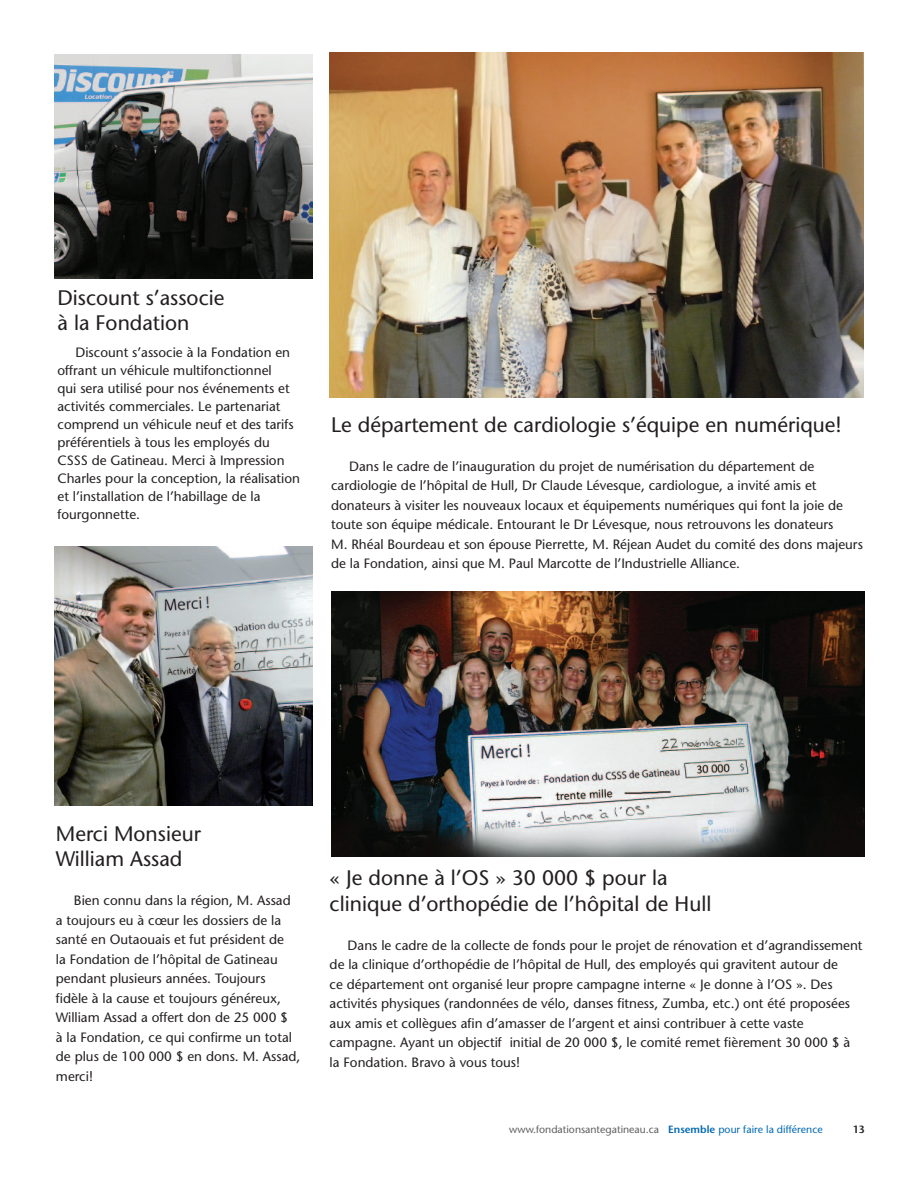
<style>
.page{position:relative;width:918px;height:1188px;background:#fff}
.page>*{position:absolute;margin:0;border:0;box-sizing:border-box;transform-origin:0 0}
.t1{font:21px/25.5px "Stone Sans";color:#231f20}
.t2{font:13.5px/19.5px "Stone Sans";color:#231f20}
.t3{font:10.5px "Stone Sans";color:#5f5f62}
.t4{font:600 10.5px "Stone Sans";color:#231f20}
.s1{font-weight:600;color:#0168b3}
.s2{color:#0168b3}
</style>
<div class="page">
<img style="left:330px;top:53px;width:533px;height:345px">
<img style="left:55px;top:547px;width:258px;height:259px">
<img style="left:55px;top:54px;width:258px;height:224px">
<img style="left:331px;top:592px;width:534px;height:264px">
<h1 class="t1" style="left:58px;top:284px;width:168px">Discount s’associe à la Fondation</h1>
<p class="t2" style="left:58px;top:343px;width:244px;line-height:18px;text-indent:18px">Discount s’associe à la Fondation en offrant un véhicule multifonctionnel<br>qui sera utilisé pour nos événements et activités commerciales. Le partenariat comprend un véhicule neuf et des tarifs préférentiels à tous les employés du CSSS de Gatineau. Merci à Impression Charles pour la conception, la réalisation et l’installation de l’habillage de la fourgonnette.</p>
<h1 class="t1" style="left:331px;top:411px;width:512px">Le département de cardiologie s’équipe en numérique!</h1>
<p class="t2" style="left:331px;top:456px;width:533px;text-indent:18px">Dans le cadre de l’inauguration du projet de numérisation du département de cardiologie de l’hôpital de Hull, Dr Claude Lévesque, cardiologue, a invité amis et donateurs à visiter les nouveaux locaux et équipements numériques qui font la joie de toute son équipe médicale. Entourant le Dr Lévesque, nous retrouvons les donateurs<br>M. Rhéal Bourdeau et son épouse Pierrette, M. Réjean Audet du comité des dons majeurs de la Fondation, ainsi que M. Paul Marcotte de l’Industrielle Alliance.</p>
<h1 class="t1" style="left:56px;top:821px;width:147px">Merci Monsieur<br>William Assad</h1>
<p class="t2" style="left:56px;top:891px;width:246px;text-indent:18px">Bien connu dans la région, M. Assad a toujours eu à cœur les dossiers de la santé en Outaouais et fut président de<br>la Fondation de l’hôpital de Gatineau pendant plusieurs années. Toujours fidèle à la cause et toujours généreux, William Assad a offert don de 25 000 $<br>à la Fondation, ce qui confirme un total de plus de 100 000 $ en dons. M. Assad, merci!</p>
<h1 class="t1" style="left:330px;top:865px;width:383px">« Je donne à l’OS » 30 000 $ pour la clinique d’orthopédie de l’hôpital de Hull</h1>
<p class="t2" style="left:330px;top:935px;width:534px;text-indent:18px">Dans le cadre de la collecte de fonds pour le projet de rénovation et d’agrandissement de la clinique d’orthopédie de l’hôpital de Hull, des employés qui gravitent autour de<br>ce département ont organisé leur propre campagne interne « Je donne à l’OS ». Des activités physiques (randonnées de vélo, danses fitness, Zumba, etc.) ont été proposées aux amis et collègues afin d’amasser de l’argent et ainsi contribuer à cette vaste campagne. Ayant un objectif initial de 20 000 $, le comité remet fièrement 30 000 $ à la Fondation. Bravo à vous tous!</p>
<p class="t3" style="left:509px;top:1123px;width:315px">www.fondationsantegatineau.ca <span class="s1">Ensemble</span> <span class="s2">pour faire la différence</span></p>
<p class="t4" style="left:853px;top:1123px;width:14px">13</p>
</div>
